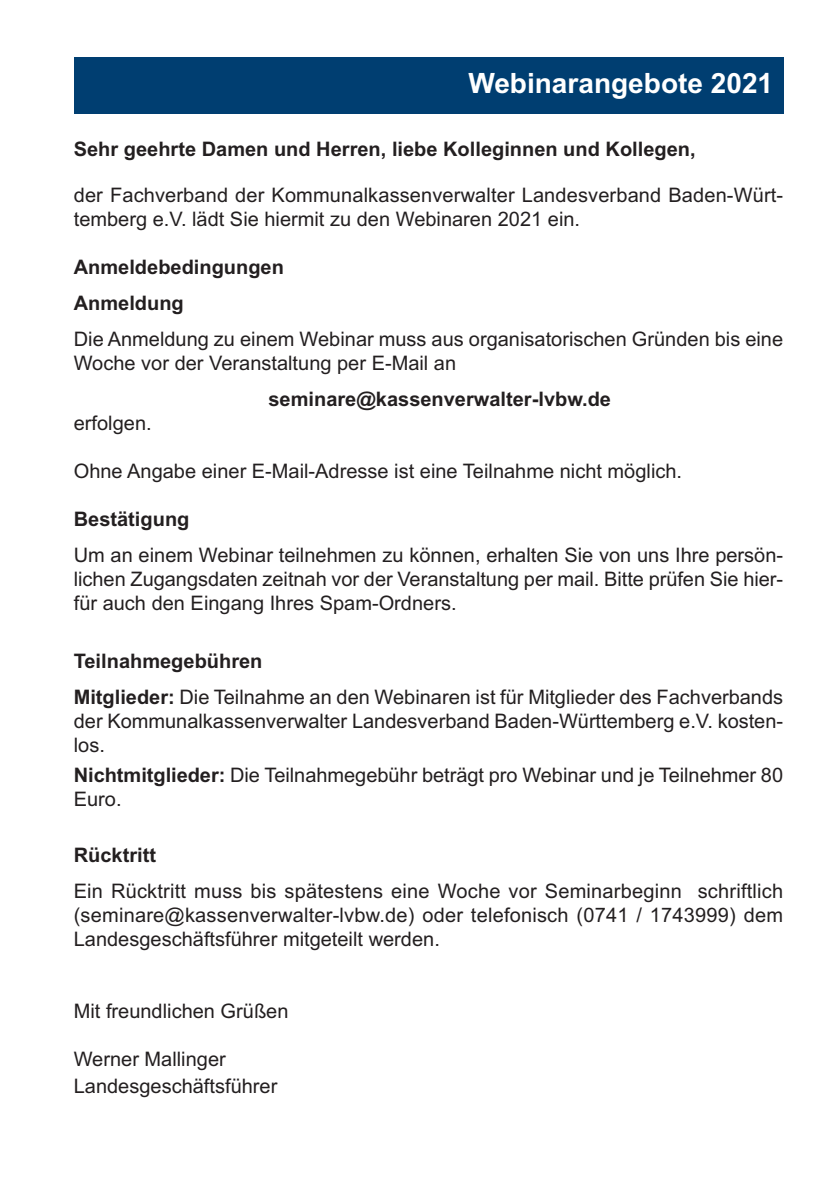
<style>
.page{position:relative;width:840px;height:1191px;background:#fff}
.page>*{position:absolute;margin:0;border:0;box-sizing:border-box;transform-origin:0 0}
.t1{font:700 28px "Arial";color:#fff}
.t2{font:20px/24px "Arial";color:#231f20}
.t3{font:700 20px/36px "Arial";color:#231f20}
.s1{font-weight:700}
</style>
<div class="page">
<div style="left:74px;top:57px;width:708px;height:56px;background:#003e71"></div>
<h1 class="t1" style="left:468px;top:67px;width:306px">Webinarangebote 2021</h1>
<p class="t3" style="left:74px;top:131px;width:623px">Sehr geehrte Damen und Herren, liebe Kolleginnen und Kollegen,</p>
<p class="t2" style="left:74px;top:183px;width:710px">der Fachverband der Kommunalkassenverwalter Landesverband Baden-Würt&shy;temberg e.V. lädt Sie hiermit zu den Webinaren 2021 ein.</p>
<p class="t3" style="left:74px;top:249px;width:212px">Anmeldebedingungen<br>Anmeldung</p>
<p class="t2" style="left:74px;top:327px;width:710px">Die Anmeldung zu einem Webinar muss aus organisatorischen Gründen bis eine<br>Woche vor der Veranstaltung per E-Mail an</p>
<p class="t3" style="left:268px;top:381px;width:344px">seminare@kassenverwalter-lvbw.de</p>
<p class="t2" style="left:74px;top:411px;width:79px">erfolgen.</p>
<p class="t2" style="left:74px;top:459px;width:609px">Ohne Angabe einer E-Mail-Adresse ist eine Teilnahme nicht möglich.</p>
<p class="t3" style="left:74px;top:501px;width:117px">Bestätigung</p>
<p class="t2" style="left:74px;top:543px;width:710px;text-align:justify">Um an einem Webinar teilnehmen zu können, erhalten Sie von uns Ihre persön&shy;lichen Zugangsdaten zeitnah vor der Veranstaltung per mail. Bitte prüfen Sie hier&shy;für auch den Eingang Ihres Spam-Ordners.</p>
<p class="t2" style="left:74px;top:643px;width:710px;line-height:36px"><span class="s1">Teilnahmegebühren<br>Mitglieder:</span> Die Teilnahme an den Webinaren ist für Mitglieder des Fachverbands</p>
<p class="t2" style="left:74px;top:709px;width:710px">der Kommunalkassenverwalter Landesverband Baden-Württemberg e.V. kosten&shy;los.</p>
<p class="t2" style="left:74px;top:763px;width:710px"><span class="s1">Nichtmitglieder:</span> Die Teilnahmegebühr beträgt pro Webinar und je Teilnehmer 80<br>Euro.</p>
<p class="t3" style="left:74px;top:837px;width:84px">Rücktritt</p>
<p class="t2" style="left:74px;top:879px;width:710px;text-align:justify">Ein Rücktritt muss bis spätestens eine Woche vor Seminarbeginn schriftlich (seminare@kassenverwalter-lvbw.de) oder telefonisch (0741 / 1743999) dem Landesgeschäftsführer mitgeteilt werden.</p>
<p class="t2" style="left:74px;top:999px;width:216px">Mit freundlichen Grüßen</p>
<p class="t2" style="left:74px;top:1045px;width:205px;line-height:27px">Werner Mallinger<br>Landesgeschäftsführer</p>
</div>
